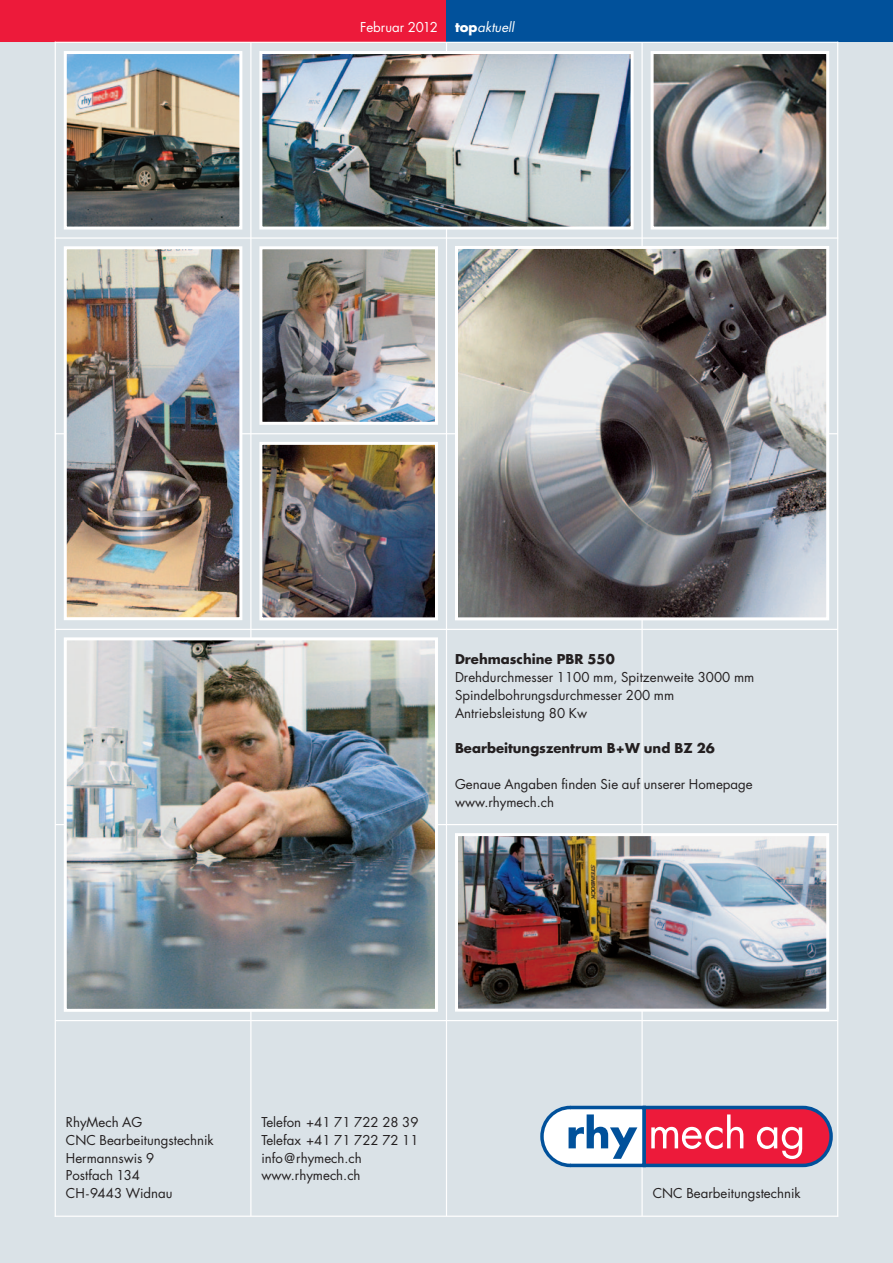
<style>
.page{position:relative;width:893px;height:1263px;background:#fff}
.page>*{position:absolute;margin:0;border:0;box-sizing:border-box;transform-origin:0 0}
.t1{font:13.2px/17.9px "Futura";color:#231f20}
.t2{font:700 13.2px "Futura";color:#231f20}
.t3{font:13.2px "Futura";color:#fff}
.t4{font:italic 13.2px "Futura";color:#fff}
.s1{font-weight:700;font-style:normal}
</style>
<div class="page">
<div style="left:0;top:41px;width:893px;height:1222px;background:#dae2e7"></div>
<div style="left:0;top:0;width:446px;height:42px;background:#ed1a3a"></div>
<div style="left:446px;top:0;width:447px;height:42px;background:#01519b"></div>
<hr style="left:55px;top:629px;width:783px;height:1px;background:#fff">
<hr style="left:55px;top:433px;width:783px;height:1px;background:#fff">
<hr style="left:55px;top:237px;width:783px;height:2px;background:#fff">
<hr style="left:55px;top:824px;width:783px;height:1px;background:#fff">
<hr style="left:55px;top:1020px;width:783px;height:1px;background:#fff">
<hr style="left:55px;top:1215px;width:783px;height:2px;background:#fff">
<hr style="left:55px;top:42px;width:1px;height:1175px;background:#fff">
<hr style="left:250px;top:42px;width:1px;height:1174px;background:#fff">
<hr style="left:446px;top:42px;width:1px;height:1174px;background:#fff">
<hr style="left:641px;top:42px;width:2px;height:1174px;background:#fff">
<svg style="left:540px;top:1106px;width:293px;height:61px;background:#c5738f"></svg>
<hr style="left:837px;top:42px;width:1px;height:1175px;background:#fff">
<hr style="left:55px;top:42px;width:783px;height:1px;background:#fff">
<img style="left:263px;top:55px;width:367px;height:171px">
<div style="left:259px;top:51px;width:375px;height:179px;border:3px solid #fff"></div>
<img style="left:655px;top:55px;width:170px;height:171px">
<div style="left:651px;top:51px;width:178px;height:179px;border:3px solid #fff"></div>
<img style="left:68px;top:55px;width:170px;height:171px">
<div style="left:64px;top:51px;width:178px;height:179px;border:3px solid #fff"></div>
<img style="left:459px;top:250px;width:366px;height:366px">
<div style="left:455px;top:246px;width:374px;height:374px;border:3px solid #fff"></div>
<img style="left:263px;top:250px;width:171px;height:171px">
<div style="left:259px;top:246px;width:179px;height:179px;border:3px solid #fff"></div>
<img style="left:68px;top:250px;width:170px;height:366px">
<div style="left:64px;top:246px;width:178px;height:374px;border:3px solid #fff"></div>
<img style="left:68px;top:641px;width:366px;height:367px">
<div style="left:64px;top:637px;width:374px;height:375px;border:3px solid #fff"></div>
<img style="left:263px;top:446px;width:171px;height:170px">
<div style="left:259px;top:442px;width:179px;height:178px;border:3px solid #fff"></div>
<img style="left:459px;top:837px;width:366px;height:171px">
<div style="left:455px;top:833px;width:374px;height:179px;border:3px solid #fff"></div>
<p class="t3" style="left:360px;top:18px;width:79px">Februar 2012</p>
<p class="t4" style="left:455px;top:18px;width:61px"><span class="s1">top</span>aktuell</p>
<p class="t2" style="left:455px;top:650px;width:161px">Drehmaschine PBR 550</p>
<p class="t1" style="left:455px;top:668px;width:301px">Drehdurchmesser 1100 mm, Spitzenweite 3000 mm<br>Spindelbohrungsdurchmesser 200 mm<br>Antriebsleistung 80 Kw</p>
<p class="t2" style="left:455px;top:739px;width:261px">Bearbeitungszentrum B+W und BZ 26</p>
<p class="t1" style="left:455px;top:775px;width:299px">Genaue Angaben finden Sie auf unserer Homepage www.rhymech.ch</p>
<p class="t1" style="left:66px;top:1113px;width:149px">RhyMech AG<br>CNC Bearbeitungstechnik<br>Hermannswis 9<br>Postfach 134<br>CH-9443 Widnau</p>
<p class="t1" style="left:261px;top:1113px;width:159px">Telefon +41 71 722 28 39<br>Telefax +41 71 722 72 11 info@rhymech.ch www.rhymech.ch</p>
<p class="t1" style="left:653px;top:1184px;width:149px">CNC Bearbeitungstechnik</p>
</div>
